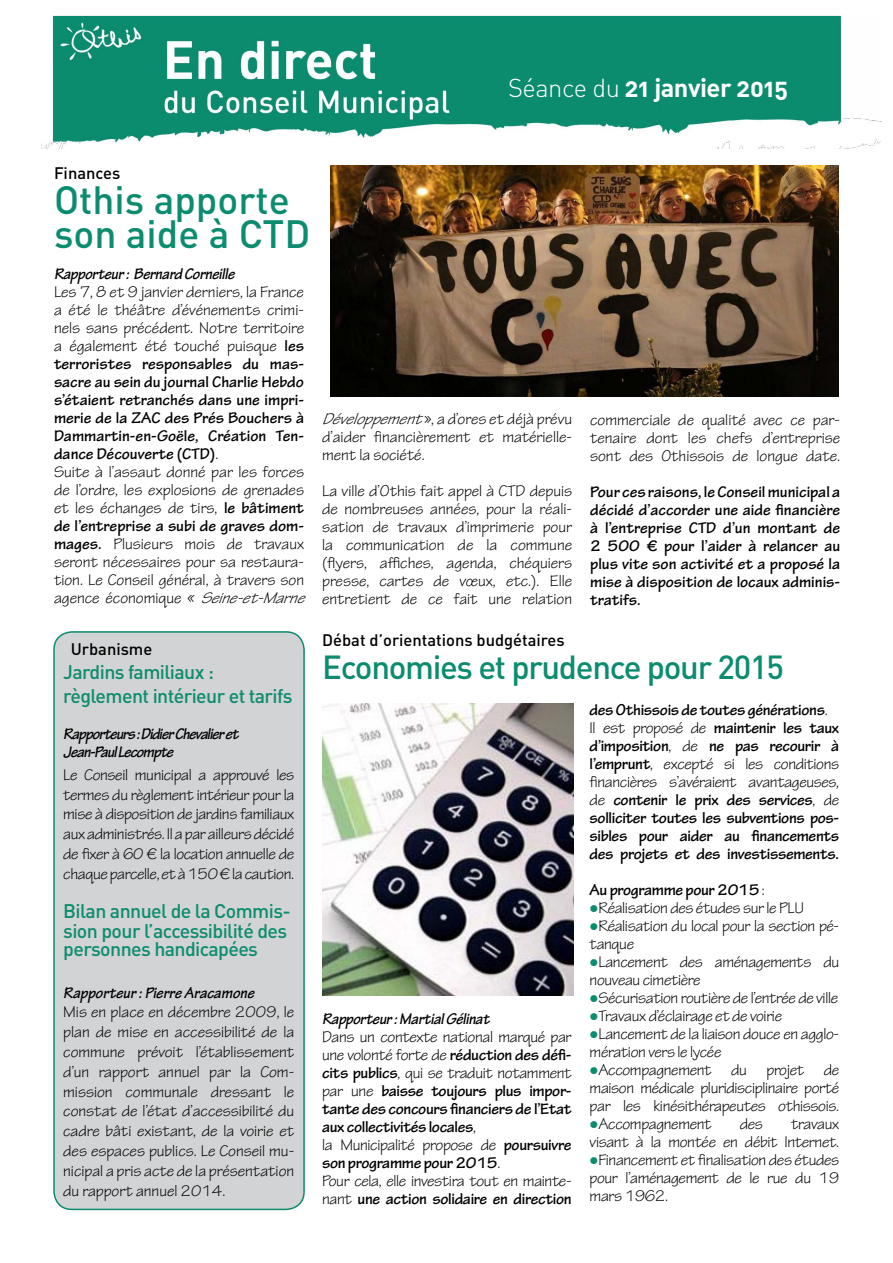
<style>
.page{position:relative;width:893px;height:1263px;background:#fff}
.page>*{position:absolute;margin:0;border:0;box-sizing:border-box;transform-origin:0 0}
.t1{font:500 39px/34.5px "DIN";color:#0c8c6f}
.t2{font:500 33px "DIN";letter-spacing:-.04em;color:#0c8c6f}
.t3{font:25.5px "DIN Bold Alternate";letter-spacing:-.02em;color:#fff}
.t4{font:500 19.5px/18.8px "DIN";letter-spacing:-.03em;color:#0c8c6f}
.t5{font:16.5px/18px "Tekton Pro";letter-spacing:-.015em;color:#000;text-align:justify}
.t6{font:700 16.5px/18px "Tekton Pro";letter-spacing:-.02em;color:#000}
.t7{font:italic 700 16.5px "Tekton Pro";letter-spacing:-.02em;color:#000}
.t8{font:500 16.5px "DIN";color:#000}
.t9{font:italic 700 16.5px/18px "Tekton Pro";letter-spacing:-.05em;color:#000}
.t10{font:italic 700 16.5px "Tekton Pro";color:#000}
.s1{font-family:"DIN";font-weight:300}
.s2{font-weight:700}
.s3{font-style:italic}
.s4{font-weight:400}
.s5{color:#0c8c6f}
</style>
<div class="page">
<img style="left:43px;top:16px;width:839px;height:133px">
<img style="left:331px;top:166px;width:508px;height:230px">
<img style="left:322px;top:704px;width:251px;height:292px">
<div style="left:54px;top:632px;width:250px;height:577px;background:#d1d3d4;border-radius:18px"></div>
<div style="left:53px;top:631px;width:252px;height:579px;border:2px solid #0b8c6e;border-radius:18px"></div>
<h3 class="t3" style="left:508px;top:71px;width:281px"><span class="s1">Séance du</span> 21 janvier 2015</h3>
<p class="t8" style="left:54px;top:163px;width:68px">Finances</p>
<h1 class="t1" style="left:54px;top:181px;width:258px">Othis apporte son aide à CTD</h1>
<p class="t7" style="left:54px;top:264px;width:182px">Rapporteur : Bernard Corneille</p>
<p class="t5" style="left:54px;top:283px;width:259px;text-align:left">Les 7, 8 et 9 janvier derniers, la France a été le théâtre d’événements crimi&shy;nels sans précédent. Notre territoire a également été touché puisque <span class="s2">les terroristes responsables du mas&shy;sacre au sein du journal Charlie Hebdo s’étaient retranchés dans une impri&shy;merie de la ZAC des Prés Bouchers à Dammartin-en-Goële, Création Ten&shy;dance Découverte (CTD)</span>.<br>Suite à l’assaut donné par les forces de l’ordre, les explosions de grenades et les échanges de tirs, <span class="s2">le bâtiment de l’entreprise a subi de graves dom&shy;mages.</span> Plusieurs mois de travaux seront nécessaires pour sa restaura&shy;tion. Le Conseil général, à travers son agence économique « <span class="s3">Seine-et-Marne</span></p>
<p class="t8" style="left:71px;top:638px;width:83px">Urbanisme</p>
<p class="t4" style="left:63px;top:659px;width:231px;line-height:24px">Jardins familiaux : règlement intérieur et tarifs</p>
<p class="t9" style="left:63px;top:725px;width:177px">Rapporteurs : Didier Chevalier et<br>Jean-Paul Lecompte</p>
<p class="t5" style="left:63px;top:765px;width:233px;line-height:19.8px">Le Conseil municipal a approuvé les termes du règlement intérieur pour la mise à disposition de jardins familiaux aux administrés. Il a par ailleurs décidé de fixer à 60 € la location annuelle de chaque parcelle, et à 150 € la caution.</p>
<p class="t4" style="left:63px;top:901px;width:229px">Bilan annuel de la Commis&shy;sion pour l’accessibilité des personnes handicapées</p>
<p class="t10" style="left:63px;top:983px;width:192px">Rapporteur : Pierre Aracamone</p>
<p class="t5" style="left:63px;top:1003px;width:233px;line-height:19.8px">Mis en place en décembre 2009, le plan de mise en accessibilité de la commune prévoit l’établissement d’un rapport annuel par la Com&shy;mission communale dressant le constat de l’état d’accessibilité du cadre bâti existant, de la voirie et des espaces publics. Le Conseil mu&shy;nicipal a pris acte de la présentation du rapport annuel 2014.</p>
<p class="t5" style="left:322px;top:411px;width:252px"><span class="s3">Développement</span>», a d’ores et déjà prévu d’aider financièrement et matérielle&shy;ment la société.</p>
<p class="t5" style="left:322px;top:483px;width:252px">La ville d’Othis fait appel à CTD depuis de nombreuses années, pour la réali&shy;sation de travaux d’imprimerie pour la communication de la commune (flyers, affiches, agenda, chéquiers presse, cartes de vœux, etc.). Elle entretient de ce fait une relation</p>
<p class="t5" style="left:590px;top:411px;width:252px">commerciale de qualité avec ce par&shy;tenaire dont les chefs d’entreprise sont des Othissois de longue date.</p>
<p class="t6" style="left:590px;top:483px;width:252px;text-align:justify">Pour ces raisons, le Conseil municipal a décidé d’accorder une aide financière à l’entreprise CTD d’un montant de 2 500 € pour l’aider à relancer au plus vite son activité et a proposé la mise à disposition de locaux adminis&shy;tratifs.</p>
<p class="t8" style="left:322px;top:629px;width:244px">Débat d’orientations budgétaires</p>
<h2 class="t2" style="left:322px;top:645px;width:463px">Economies et prudence pour 2015</h2>
<p class="t7" style="left:322px;top:1009px;width:169px">Rapporteur : Martial Gélinat</p>
<p class="t6" style="left:322px;top:1028px;width:251px"><span class="s4">Dans un contexte national marqué par une volonté forte de</span> réduction des défi&shy;cits publics<span class="s4">, qui se traduit notamment par une</span> baisse toujours plus impor&shy;tante des concours financiers de l’Etat aux collectivités locales<span class="s4">,<br>la Municipalité propose de</span> poursuivre son programme pour 2015<span class="s4">.<br>Pour cela, elle investira tout en mainte&shy;nant</span> une action solidaire en direction</p>
<p class="t6" style="left:590px;top:701px;width:251px">des Othissois de toutes générations<span class="s4">.<br>Il est proposé de</span> maintenir les taux d’imposition<span class="s4">, de</span> ne pas recourir à l’emprunt<span class="s4">, excepté si les conditions financières s’avéraient avantageuses, de</span> contenir le prix des services<span class="s4">, de </span>solliciter toutes les subventions pos&shy;sibles pour aider au financements des projets et des investissements.</p>
<p class="t6" style="left:590px;top:881px;width:177px">Au programme pour 2015 <span class="s4">:</span></p>
<p class="t5" style="left:590px;top:899px;width:216px"><span class="s5">●</span>Réalisation des études sur le PLU</p>
<p class="t5" style="left:590px;top:917px;width:251px"><span class="s5">●</span>Réalisation du local pour la section pé&shy;tanque</p>
<p class="t5" style="left:590px;top:953px;width:251px"><span class="s5">●</span>Lancement des aménagements du nouveau cimetière</p>
<p class="t5" style="left:590px;top:989px;width:250px"><span class="s5">●</span>Sécurisation routière de l’entrée de ville</p>
<p class="t5" style="left:590px;top:1007px;width:194px"><span class="s5">●</span>Travaux d’éclairage et de voirie</p>
<p class="t5" style="left:590px;top:1025px;width:251px"><span class="s5">●</span>Lancement de la liaison douce en agglo&shy;mération vers le lycée</p>
<p class="t5" style="left:590px;top:1061px;width:251px"><span class="s5">●</span>Accompagnement du projet de maison médicale pluridisciplinaire porté par les kinésithérapeutes othissois.</p>
<p class="t5" style="left:590px;top:1115px;width:123px"><span class="s5">●</span>Accompagnement</p>
<p class="t5" style="left:740px;top:1115px;width:25px">des</p>
<p class="t5" style="left:590px;top:1115px;width:251px;text-align:right">travaux<br>visant à la montée en débit Internet.</p>
<p class="t5" style="left:590px;top:1151px;width:251px"><span class="s5">●</span>Financement et finalisation des études pour l’aménagement de le rue du 19 mars 1962.</p>
</div>
